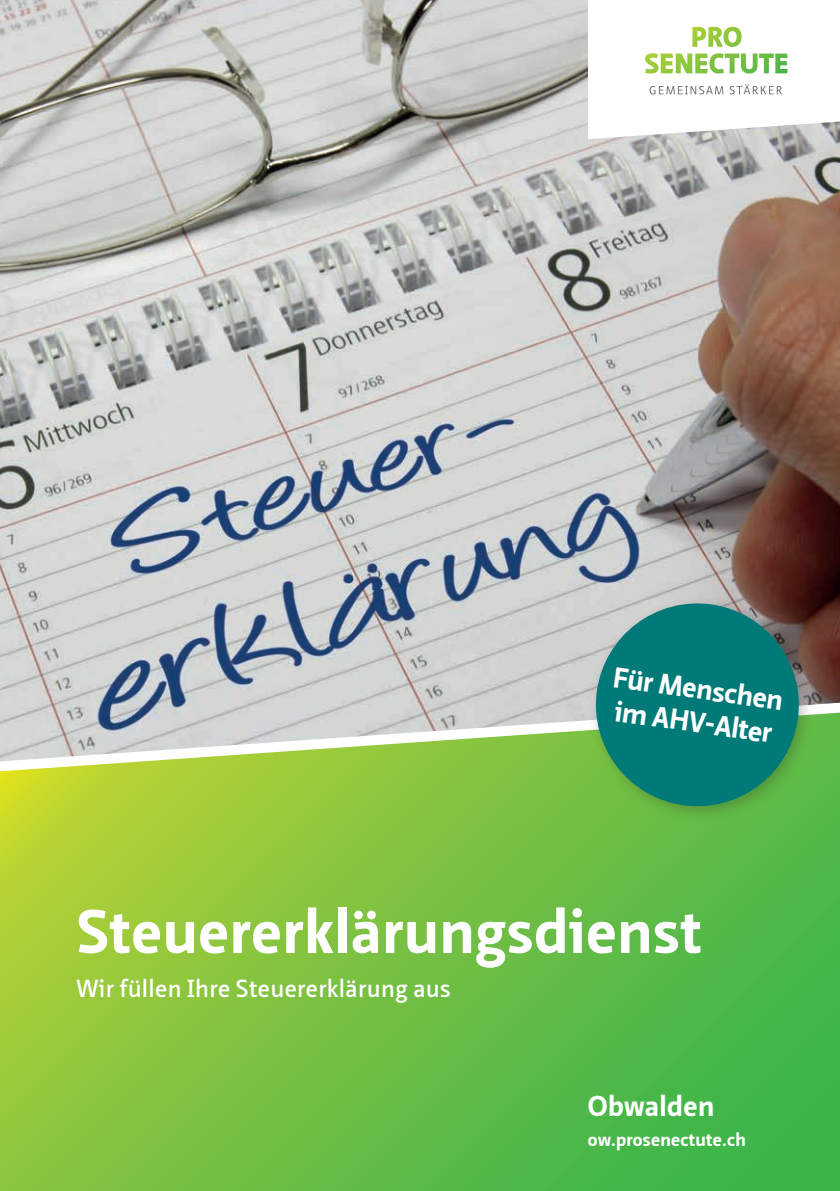
<style>
.page{position:relative;width:840px;height:1191px;background:#fff}
.page>*{position:absolute;margin:0;border:0;box-sizing:border-box;transform-origin:0 0}
.t1{font:700 60px "Neue Sans Pro";letter-spacing:.015em;color:#fff}
.t2{font:700 28px/33.6px "Neue Sans Pro";letter-spacing:.015em;color:#fff}
.t3{font:600 24px "Neue Sans Pro";letter-spacing:.015em;color:#fff}
.t4{font:700 18px "Neue Sans Pro";letter-spacing:.015em;color:#fff}
</style>
<div class="page">
<img style="left:0;top:0;width:839px;height:701px">
<svg style="left:0;top:772px;width:839px;height:419px;background:#74c041"></svg>
<svg style="left:0;top:701px;width:839px;height:71px;background:#bdd1a5"></svg>
<div style="left:587px;top:595px;width:227px;height:227px;background:#231f20;opacity:.25"></div>
<svg style="left:588px;top:596px;width:217px;height:217px;background:#2a8875"></svg>
<svg style="left:587px;top:0;width:253px;height:139px"></svg>
<p class="t2" style="left:615px;top:660px;width:173px;rotate:8deg">Für Menschen im AHV-Alter</p>
<h1 class="t1" style="left:77px;top:892px;width:626px">Steuererklärungsdienst</h1>
<p class="t3" style="left:77px;top:973px;width:375px">Wir füllen Ihre Steuererklärung aus</p>
<p class="t2" style="left:587px;top:1088px;width:128px">Obwalden</p>
<p class="t4" style="left:587px;top:1127px;width:159px">ow.prosenectute.ch</p>
</div>
